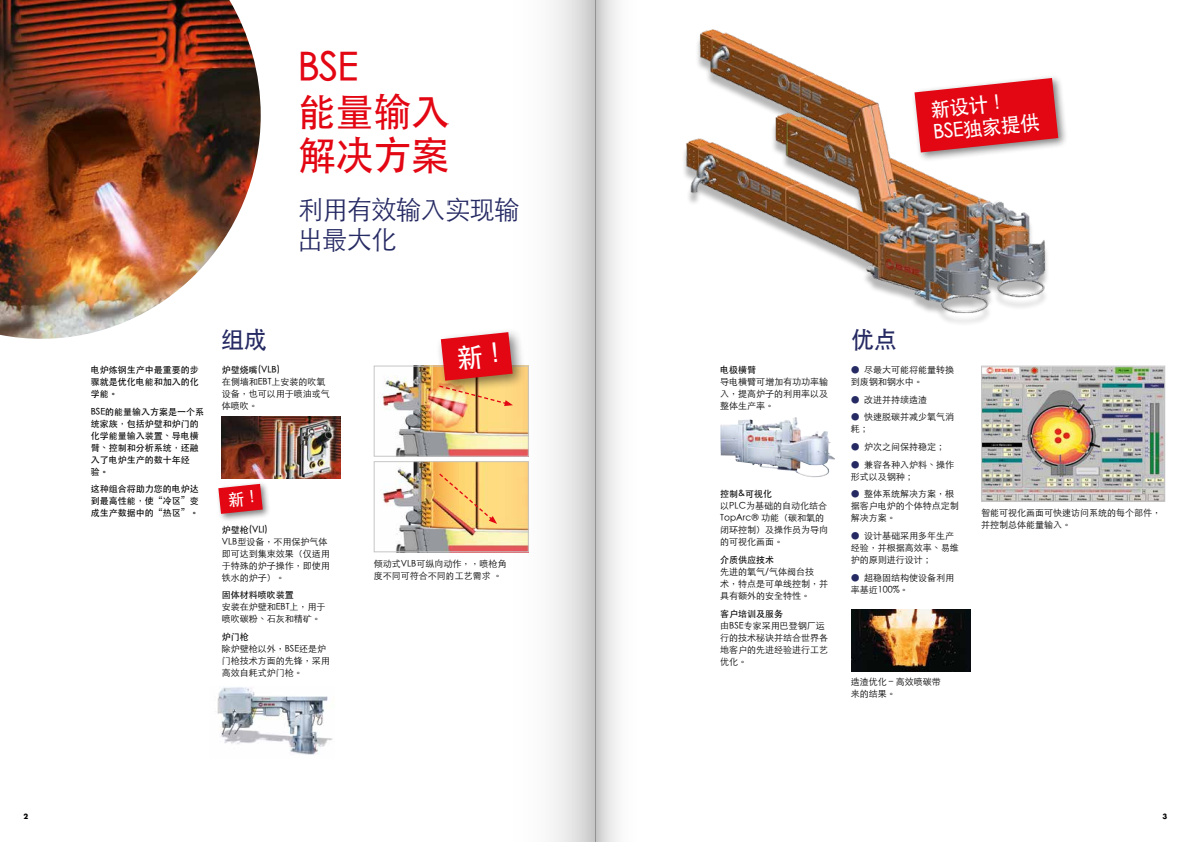
<style>
.page{position:relative;width:1191px;height:842px;background:#fff}
.page>*{position:absolute;margin:0;border:0;box-sizing:border-box;transform-origin:0 0}
.t1{font:500 40px/43px "ST Heiti TC";letter-spacing:-.02em;color:#e30613;scale:.96 1}
.t2{font:300 26px/30px "ST Heiti TC";letter-spacing:-.02em;color:#262a63;scale:.96 1}
.t3{font:500 24px "ST Heiti TC";color:#262a63;scale:.96 1}
.t4{font:500 20.1px/23.2px "ST Heiti TC";color:#fff;scale:.96 1}
.t5{font:300 9px/12px "ST Heiti TC";color:#000}
.t6{font:500 9px/12px "ST Heiti TC";color:#000;text-align:justify}
.t7{font:700 7px "Futura";color:#000}
.s1{color:#262a63}
</style>
<div class="page">
<img style="left:0;top:0;width:261px;height:339px">
<img style="left:221px;top:416px;width:119px;height:63px">
<img style="left:851px;top:609px;width:119px;height:63px">
<img style="left:983px;top:368px;width:180px;height:132px">
<div style="left:981px;top:366px;width:184px;height:136px;border:1px solid #c6c6c6"></div>
<img style="left:382px;top:368px;width:66px;height:87px">
<div style="left:374px;top:366px;width:154px;height:91px;border:1px solid #c6c6c6"></div>
<img style="left:383px;top:463px;width:65px;height:87px">
<div style="left:374px;top:461px;width:154px;height:91px;border:1px solid #c6c6c6"></div>
<svg style="left:438px;top:472px;width:10px;height:52px"></svg>
<img style="left:217px;top:687px;width:116px;height:68px">
<img style="left:720px;top:417px;width:115px;height:60px">
<img style="left:684px;top:29px;width:363px;height:294px">
<div style="left:911px;top:74px;width:157px;height:89px;background:#000;opacity:.5"></div>
<svg style="left:914px;top:78px;width:144px;height:74px;background:#e2353f"></svg>
<div style="left:215px;top:481px;width:56px;height:41px;background:#000;opacity:.5"></div>
<div style="left:436px;top:327px;width:91px;height:68px;background:#000;opacity:.5"></div>
<svg style="left:595px;top:0;width:23px;height:842px"></svg>
<svg style="left:448px;top:0;width:147px;height:842px"></svg>
<svg style="left:218px;top:484px;width:45px;height:30px"></svg>
<img style="left:438px;top:332px;width:75px;height:74px">
<h1 class="t1" style="left:298px;top:47px;width:160px">BSE<br>能量输入解决方案</h1>
<h2 class="t2" style="left:298px;top:192px;width:232px">利用有效输入实现输出最大化</h2>
<p class="t6" style="left:91px;top:364px;width:110px">电炉炼钢生产中最重要的步骤就是优化电能和加入的化学能。</p>
<p class="t6" style="left:91px;top:405px;width:115px;text-align:left">BSE的能量输入方案是一个系统家族，包括炉壁和炉门的化学能量输入装置、导电横臂、控制和分析系统，还融入了电炉生产的数十年经<br>验。</p>
<p class="t6" style="left:91px;top:483px;width:110px">这种组合将助力您的电炉达到最高性能，使“冷区”变成生产数据中的“热区”。</p>
<h3 class="t3" style="left:221px;top:326px;width:49px">组成</h3>
<p class="t6" style="left:222px;top:364px;width:60px">炉壁烧嘴(VLB)</p>
<p class="t5" style="left:222px;top:375px;width:110px">在侧墙和EBT上安装的吹氧设备，也可以用于喷油或气体喷吹。</p>
<p class="t6" style="left:222px;top:523px;width:48px">炉壁枪(VLI)</p>
<p class="t5" style="left:222px;top:534px;width:110px">VLB型设备，不用保护气体即可达到集束效果（仅适用于特殊的炉子操作，即使用铁水的炉子）。</p>
<p class="t6" style="left:222px;top:589px;width:73px">固体材料喷吹装置</p>
<p class="t5" style="left:222px;top:600px;width:105px">安装在炉壁和EBT上，用于喷吹碳粉、石灰和精矿。</p>
<p class="t6" style="left:222px;top:631px;width:28px">炉门枪</p>
<p class="t5" style="left:222px;top:642px;width:110px">除炉壁枪以外，BSE还是炉门枪技术方面的先锋，采用高效自耗式炉门枪。</p>
<p class="t5" style="left:374px;top:557px;width:134px">倾动式VLB可纵向动作，，喷枪角度不同可符合不同的工艺需求 。</p>
<h3 class="t4" style="left:929px;top:98px;width:113px;rotate:-6deg">新设计！<br>BSE独家提供</h3>
<p class="t6" style="left:720px;top:364px;width:37px">电极横臂</p>
<p class="t5" style="left:720px;top:375px;width:109px;text-align:justify">导电横臂可增加有功功率输入，提高炉子的利用率以及整体生产率。</p>
<p class="t6" style="left:720px;top:488px;width:53px">控制&amp;可视化</p>
<p class="t5" style="left:720px;top:499px;width:109px">以PLC为基础的自动化结合<br>TopArc® 功能（碳和氧的闭环控制）及操作员为导向的可视化画面。</p>
<p class="t6" style="left:720px;top:554px;width:55px">介质供应技术</p>
<p class="t5" style="left:720px;top:565px;width:109px">先进的氧气/气体阀台技<br>术，特点是可单线控制，并具有额外的安全特性。</p>
<p class="t6" style="left:720px;top:607px;width:64px">客户培训及服务</p>
<p class="t5" style="left:720px;top:618px;width:109px">由BSE专家采用巴登钢厂运行的技术秘诀并结合世界各地客户的先进经验进行工艺优化。</p>
<h3 class="t3" style="left:851px;top:326px;width:49px">优点</h3>
<p class="t5" style="left:850px;top:363px;width:105px"><span class="s1">●</span> 尽最大可能将能量转换到废钢和钢水中。</p>
<p class="t5" style="left:850px;top:392px;width:78px"><span class="s1">●</span> 改进并持续造渣</p>
<p class="t5" style="left:850px;top:410px;width:105px"><span class="s1">●</span> 快速脱碳并减少氧气消耗；</p>
<p class="t5" style="left:850px;top:440px;width:96px"><span class="s1">●</span> 炉次之间保持稳定；</p>
<p class="t5" style="left:850px;top:457px;width:105px"><span class="s1">●</span> 兼容各种入炉料、操作形式以及钢种；</p>
<p class="t5" style="left:850px;top:487px;width:109px"><span class="s1">●</span> 整体系统解决方案，根据客户电炉的个体特点定制解决方案。</p>
<p class="t5" style="left:850px;top:529px;width:109px"><span class="s1">●</span> 设计基础采用多年生产经验，并根据高效率、易维护的原则进行设计；</p>
<p class="t5" style="left:850px;top:570px;width:105px"><span class="s1">●</span> 超稳固结构使设备利用率基近100%。</p>
<p class="t5" style="left:850px;top:674px;width:91px">造渣优化 – 高效喷碳带来的结果。</p>
<p class="t5" style="left:981px;top:506px;width:182px">智能可视化画面可快速访问系统的每个部件，并控制总体能量输入。</p>
<p class="t7" style="left:24px;top:812px;width:6px">2</p>
<p class="t7" style="left:1162px;top:812px;width:6px">3</p>
</div>
